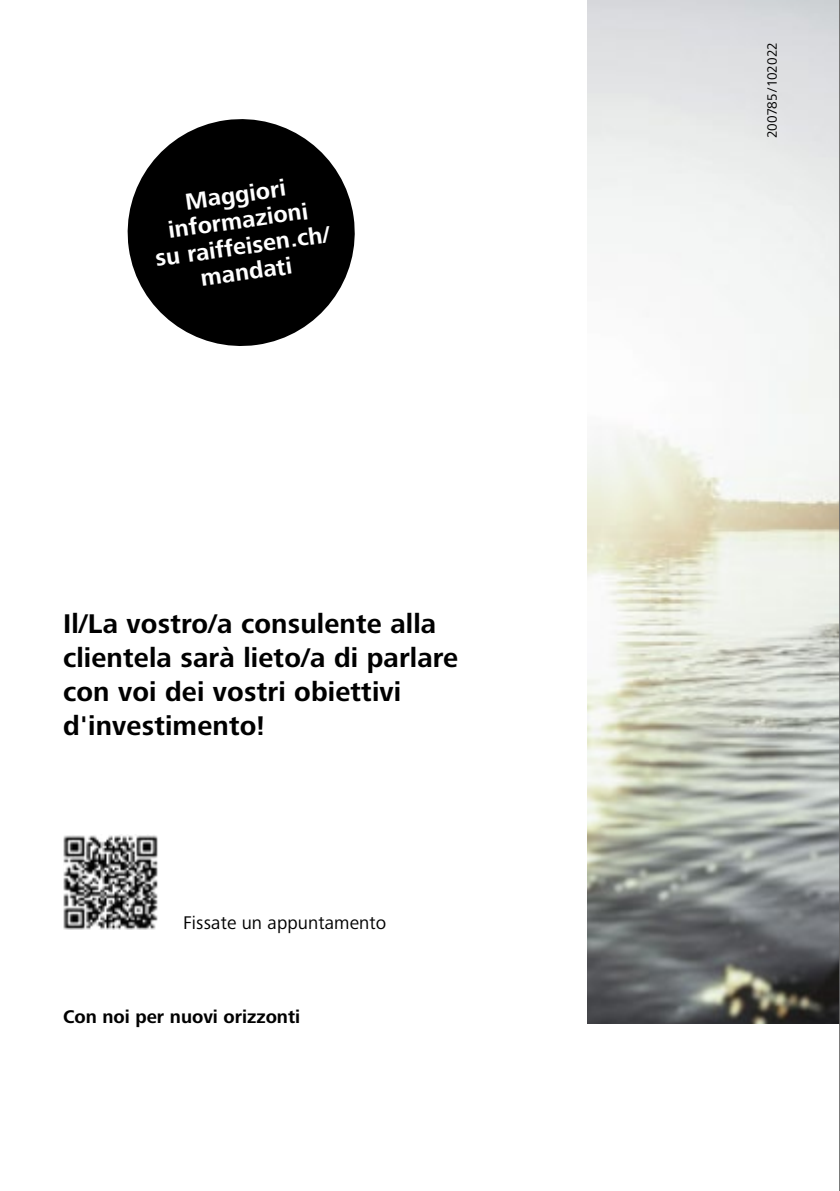
<style>
.page{position:relative;width:840px;height:1191px;background:#fff}
.page>*{position:absolute;margin:0;border:0;box-sizing:border-box;transform-origin:0 0}
.t1{font:700 28px/34px "Frutiger Next LTW1 G";letter-spacing:.005em;color:#000}
.t2{font:700 24px/26px "Frutiger Next LTW1 G";color:#fff;text-align:center}
.t3{font:700 19px "Frutiger Next LTW1 G";color:#000}
.t4{font:19px "Frutiger Next LTW1 G";letter-spacing:.005em;color:#000}
.t5{font:14px "Frutiger Next LTW1 G";letter-spacing:.005em;color:#000}
</style>
<div class="page">
<img style="left:587px;top:0;width:251px;height:1023px">
<svg style="left:127px;top:119px;width:228px;height:227px;fill:#000"></svg>
<hr style="left:839px;top:0;width:1px;height:1191px;background:#666">
<hr style="left:838px;top:0;width:1px;height:1191px;background:#666">
<img style="left:63px;top:835px;width:95px;height:94px">
<p class="t2" style="left:146px;top:195px;width:178px;rotate:-8deg">Maggiori informazioni<br>su raiffeisen.ch/ mandati</p>
<p class="t1" style="left:63px;top:608px;width:396px">Il/La vostro/a consulente alla clientela sarà lieto/a di parlare con voi dei vostri obiettivi d'investimento!</p>
<p class="t4" style="left:183px;top:911px;width:204px">Fissate un appuntamento</p>
<p class="t3" style="left:63px;top:1006px;width:239px">Con noi per nuovi orizzonti</p>
<p class="t5" style="left:763px;top:138px;width:98px;rotate:-90deg">200785/102022</p>
</div>
